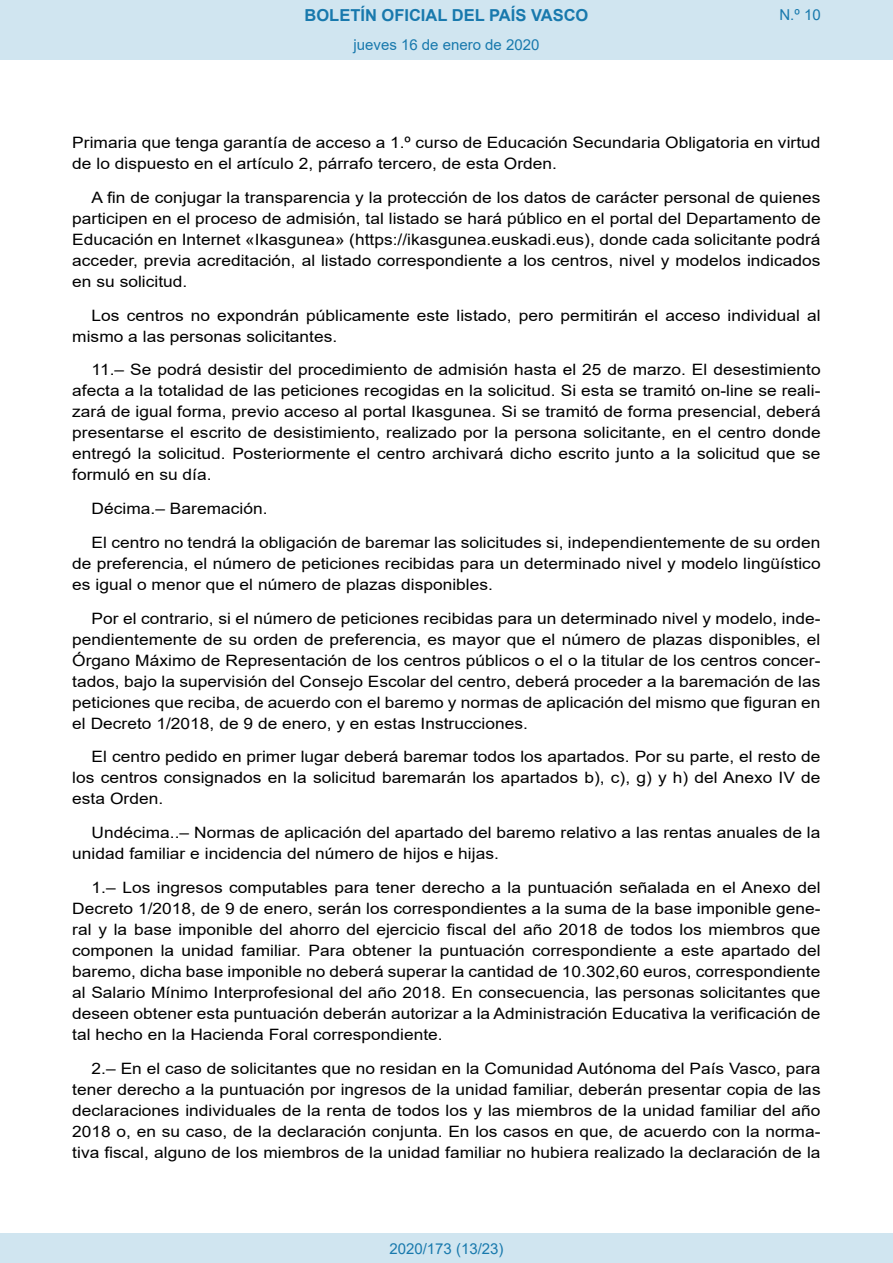
<style>
.page{position:relative;width:893px;height:1263px;background:#fff}
.page>*{position:absolute;margin:0;border:0;box-sizing:border-box;transform-origin:0 0}
.t1{font:700 16.5px "Arial";color:#1879ad}
.BOPVDetalle{font:15.6px/21px "Arial";color:#000;text-align:justify;scale:1.11 1}
.Paginacion_Centro{font:15px "Arial";color:#1879ad}
</style>
<div class="page">
<div style="left:0;top:0;width:893px;height:60px;background:#d0e5f0"></div>
<div style="left:0;top:1233px;width:893px;height:30px;background:#d0e5f0"></div>
<p class="t1" style="left:305px;top:3px;width:285px">BOLETÍN OFICIAL DEL PAÍS VASCO</p>
<p class="Paginacion_Centro" style="left:353px;top:35px;width:187px">jueves 16 de enero de 2020</p>
<p class="Paginacion_Centro" style="left:779px;top:5px;width:43px">N.º 10</p>
<p class="BOPVDetalle" style="left:72px;top:132px;width:676px">Primaria que tenga garantía de acceso a 1.º curso de Educación Secundaria Obligatoria en virtud de lo dispuesto en el artículo 2, párrafo tercero, de esta Orden.</p>
<p class="BOPVDetalle" style="left:72px;top:187px;width:676px;text-indent:19px">A fin de conjugar la transparencia y la protección de los datos de carácter personal de quienes participen en el proceso de admisión, tal listado se hará público en el portal del Departamento de Educación en Internet «Ikasgunea» (https://ikasgunea.euskadi.eus), donde cada solicitante podrá acceder, previa acreditación, al listado correspondiente a los centros, nivel y modelos indicados en su solicitud.</p>
<p class="BOPVDetalle" style="left:72px;top:305px;width:676px;text-indent:19px">Los centros no expondrán públicamente este listado, pero permitirán el acceso individual al mismo a las personas solicitantes.</p>
<p class="BOPVDetalle" style="left:72px;top:359px;width:676px;text-indent:19px">11.– Se podrá desistir del procedimiento de admisión hasta el 25 de marzo. El desestimiento afecta a la totalidad de las peticiones recogidas en la solicitud. Si esta se tramitó on-line se reali&shy;zará de igual forma, previo acceso al portal Ikasgunea. Si se tramitó de forma presencial, deberá presentarse el escrito de desistimiento, realizado por la persona solicitante, en el centro donde entregó la solicitud. Posteriormente el centro archivará dicho escrito junto a la solicitud que se formuló en su día.</p>
<p class="BOPVDetalle" style="left:92px;top:498px;width:160px">Décima.– Baremación.</p>
<p class="BOPVDetalle" style="left:72px;top:532px;width:676px;text-indent:19px">El centro no tendrá la obligación de baremar las solicitudes si, independientemente de su orden de preferencia, el número de peticiones recibidas para un determinado nivel y modelo lingüístico es igual o menor que el número de plazas disponibles.</p>
<p class="BOPVDetalle" style="left:72px;top:608px;width:676px;text-indent:19px">Por el contrario, si el número de peticiones recibidas para un determinado nivel y modelo, inde&shy;pendientemente de su orden de preferencia, es mayor que el número de plazas disponibles, el Órgano Máximo de Representación de los centros públicos o el o la titular de los centros concer&shy;tados, bajo la supervisión del Consejo Escolar del centro, deberá proceder a la baremación de las peticiones que reciba, de acuerdo con el baremo y normas de aplicación del mismo que figuran en el Decreto 1/2018, de 9 de enero, y en estas Instrucciones.</p>
<p class="BOPVDetalle" style="left:72px;top:746px;width:676px;text-indent:19px">El centro pedido en primer lugar deberá baremar todos los apartados. Por su parte, el resto de los centros consignados en la solicitud baremarán los apartados b), c), g) y h) del Anexo IV de esta Orden.</p>
<p class="BOPVDetalle" style="left:72px;top:822px;width:675px;text-indent:19px">Undécima..– Normas de aplicación del apartado del baremo relativo a las rentas anuales de la unidad familiar e incidencia del número de hijos e hijas.</p>
<p class="BOPVDetalle" style="left:72px;top:877px;width:676px;text-indent:19px">1.– Los ingresos computables para tener derecho a la puntuación señalada en el Anexo del Decreto 1/2018, de 9 de enero, serán los correspondientes a la suma de la base imponible gene&shy;ral y la base imponible del ahorro del ejercicio fiscal del año 2018 de todos los miembros que componen la unidad familiar. Para obtener la puntuación correspondiente a este apartado del baremo, dicha base imponible no deberá superar la cantidad de 10.302,60 euros, correspondiente al Salario Mínimo Interprofesional del año 2018. En consecuencia, las personas solicitantes que deseen obtener esta puntuación deberán autorizar a la Administración Educativa la verificación de tal hecho en la Hacienda Foral correspondiente.</p>
<p class="BOPVDetalle" style="left:72px;top:1058px;width:676px;text-indent:19px">2.– En el caso de solicitantes que no residan en la Comunidad Autónoma del País Vasco, para tener derecho a la puntuación por ingresos de la unidad familiar, deberán presentar copia de las declaraciones individuales de la renta de todos los y las miembros de la unidad familiar del año 2018 o, en su caso, de la declaración conjunta. En los casos en que, de acuerdo con la norma&shy;tiva fiscal, alguno de los miembros de la unidad familiar no hubiera realizado la declaración de la</p>
<p class="Paginacion_Centro" style="left:389px;top:1238px;width:116px">2020/173 (13/23)</p>
</div>
